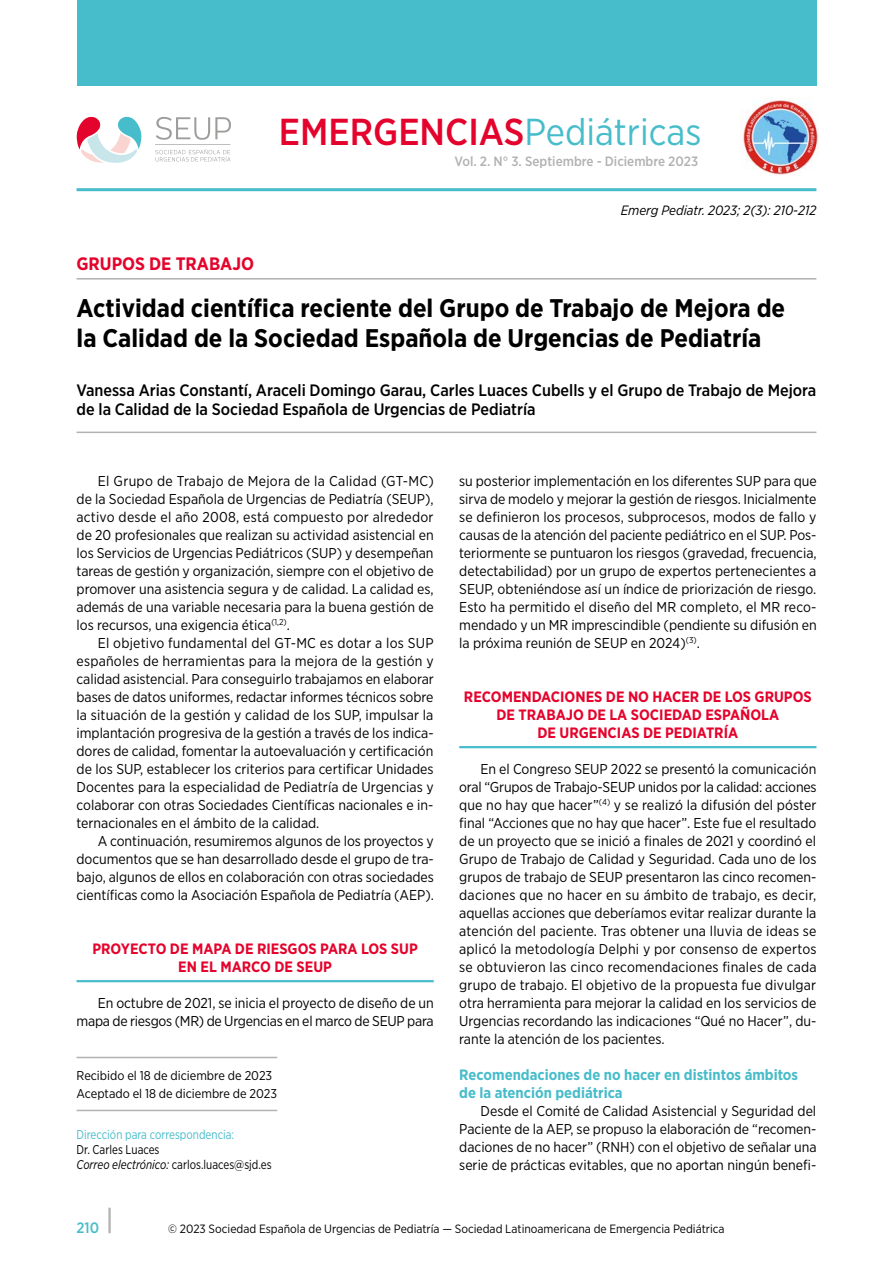
<style>
.page{position:relative;width:893px;height:1263px;background:#fff}
.page>*{position:absolute;margin:0;border:0;box-sizing:border-box;transform-origin:0 0}
.t1{font:500 37.5px "Gotham Narrow";color:#e4032c}
.t2{font:700 25.5px/30px "Gotham Narrow";color:#000}
.t3{font:700 18px "Gotham Narrow";color:#e4032c}
.t4{font:500 16.5px/19.5px "Gotham Narrow";color:#000}
.t5{font:700 15px/18px "Gotham Narrow";color:#e4032c;text-align:center}
.t6{font:700 15px/18px "Gotham Narrow";color:#47bcca}
.t7{font:500 15px "Gotham Narrow";color:#47bcca}
.t8{font:14.25px/18px "Gotham Narrow";color:#000;text-align:justify}
.t9{font:14.25px/18px "Gotham Narrow";letter-spacing:-.02em;color:#000;text-align:right}
.t10{font:500 13.5px "Gotham Narrow";color:#b3b2b2}
.t11{font:italic 13.5px "Gotham Narrow";color:#000}
.t12{font:12.75px/17.2px "Gotham Narrow";color:#000}
.t13{font:12.75px/15px "Gotham Narrow";color:#000;scale:.9 1}
.t14{font:12.75px "Gotham Narrow";color:#47bcca;scale:.9 1}
.t15{font:12px "Gotham Narrow";color:#000}
.s1{font-weight:400;color:#47bcca}
.s2{font-style:italic}
</style>
<div class="page">
<hr style="left:108px;top:1208px;width:3px;height:25px;background:#b3b2b2">
<hr style="left:77px;top:188px;width:739px;height:3px;background:#47bcca">
<hr style="left:77px;top:432px;width:739px;height:1px;background:#b3b2b2">
<hr style="left:77px;top:278px;width:739px;height:2px;background:#b3b2b2">
<img style="left:743px;top:100px;width:76px;height:75px">
<svg style="left:77px;top:116px;width:64px;height:47px"></svg>
<svg style="left:155px;top:117px;width:76px;height:45px"></svg>
<div style="left:77px;top:0;width:739px;height:85px;background:#47bcca"></div>
<hr style="left:77px;top:980px;width:357px;height:2px;background:#47bcca">
<hr style="left:459px;top:746px;width:357px;height:2px;background:#47bcca">
<hr style="left:77px;top:1057px;width:200px;height:1px;background:#b3b2b2">
<hr style="left:77px;top:1110px;width:200px;height:1px;background:#b3b2b2">
<h1 class="t1" style="left:279px;top:108px;width:424px">EMERGENCIAS<span class="s1">Pediátricas</span></h1>
<p class="t10" style="left:454px;top:153px;width:245px">Vol. 2. N° 3. Septiembre - Diciembre 2023</p>
<p class="t11" style="left:621px;top:202px;width:197px">Emerg Pediatr. 2023; 2(3): 210-212</p>
<p class="t3" style="left:77px;top:252px;width:179px">GRUPOS DE TRABAJO</p>
<h2 class="t2" style="left:77px;top:292px;width:710px">Actividad científica reciente del Grupo de Trabajo de Mejora de la Calidad de la Sociedad Española de Urgencias de Pediatría</h2>
<p class="t4" style="left:77px;top:380px;width:741px">Vanessa Arias Constantí, Araceli Domingo Garau, Carles Luaces Cubells y el Grupo de Trabajo de Mejora de la Calidad de la Sociedad Española de Urgencias de Pediatría</p>
<p class="t8" style="left:77px;top:472px;width:359px;text-indent:21px">El Grupo de Trabajo de Mejora de la Calidad (GT-MC) de la Sociedad Española de Urgencias de Pediatría (SEUP), activo desde el año 2008, está compuesto por alrededor de 20 profesionales que realizan su actividad asistencial en los Servicios de Urgencias Pediátricos (SUP) y desempeñan tareas de gestión y organización, siempre con el objetivo de promover una asistencia segura y de calidad. La calidad es, además de una variable necesaria para la buena gestión de los recursos, una exigencia ética<sup>(1,2)</sup>.</p>
<p class="t8" style="left:77px;top:634px;width:359px;text-indent:21px">El objetivo fundamental del GT-MC es dotar a los SUP españoles de herramientas para la mejora de la gestión y calidad asistencial. Para conseguirlo trabajamos en elaborar bases de datos uniformes, redactar informes técnicos sobre la situación de la gestión y calidad de los SUP, impulsar la implantación progresiva de la gestión a través de los indica&shy;dores de calidad, fomentar la autoevaluación y certificación de los SUP, establecer los criterios para certificar Unidades Docentes para la especialidad de Pediatría de Urgencias y colaborar con otras Sociedades Científicas nacionales e in&shy;ternacionales en el ámbito de la calidad.</p>
<p class="t8" style="left:77px;top:832px;width:359px;text-indent:21px">A continuación, resumiremos algunos de los proyectos y documentos que se han desarrollado desde el grupo de tra&shy;bajo, algunos de ellos en colaboración con otras sociedades científicas como la Asociación Española de Pediatría (AEP).</p>
<p class="t5" style="left:92px;top:940px;width:327px">PROYECTO DE MAPA DE RIESGOS PARA LOS SUP<br>EN EL MARCO DE SEUP</p>
<p class="t9" style="left:77px;top:994px;width:359px">En octubre de 2021, se inicia el proyecto de diseño de un mapa de riesgos (MR) de Urgencias en el marco de SEUP para</p>
<p class="t12" style="left:77px;top:1067px;width:202px">Recibido el 18 de diciembre de 2023<br>Aceptado el 18 de diciembre de 2023</p>
<p class="t14" style="left:77px;top:1127px;width:177px">Dirección para correspondencia:</p>
<p class="t13" style="left:77px;top:1142px;width:218px">Dr. Carles Luaces<br><span class="s2">Correo electrónico:</span> carlos.luaces@sjd.es</p>
<p class="t8" style="left:459px;top:472px;width:359px">su posterior implementación en los diferentes SUP para que sirva de modelo y mejorar la gestión de riesgos. Inicialmente se definieron los procesos, subprocesos, modos de fallo y causas de la atención del paciente pediátrico en el SUP. Pos&shy;teriormente se puntuaron los riesgos (gravedad, frecuencia, detectabilidad) por un grupo de expertos pertenecientes a SEUP, obteniéndose así un índice de priorización de riesgo.<br>Esto ha permitido el diseño del MR completo, el MR reco&shy;mendado y un MR imprescindible (pendiente su difusión en la próxima reunión de SEUP en 2024)<sup>(3)</sup>.</p>
<p class="t5" style="left:464px;top:688px;width:349px">RECOMENDACIONES DE NO HACER DE LOS GRUPOS<br>DE TRABAJO DE LA SOCIEDAD ESPAÑOLA<br>DE URGENCIAS DE PEDIATRÍA</p>
<p class="t8" style="left:459px;top:760px;width:359px;text-indent:21px">En el Congreso SEUP 2022 se presentó la comunicación oral “Grupos de Trabajo-SEUP unidos por la calidad: acciones que no hay que hacer”<sup>(4)</sup> y se realizó la difusión del póster final “Acciones que no hay que hacer”. Este fue el resultado de un proyecto que se inició a finales de 2021 y coordinó el Grupo de Trabajo de Calidad y Seguridad. Cada uno de los grupos de trabajo de SEUP presentaron las cinco recomen&shy;daciones que no hacer en su ámbito de trabajo, es decir, aquellas acciones que deberíamos evitar realizar durante la atención del paciente. Tras obtener una lluvia de ideas se aplicó la metodología Delphi y por consenso de expertos se obtuvieron las cinco recomendaciones finales de cada grupo de trabajo. El objetivo de la propuesta fue divulgar otra herramienta para mejorar la calidad en los servicios de Urgencias recordando las indicaciones “Qué no Hacer”, du&shy;rante la atención de los pacientes.</p>
<p class="t6" style="left:459px;top:1066px;width:340px">Recomendaciones de no hacer en distintos ámbitos de la atención pediátrica</p>
<p class="t8" style="left:459px;top:1102px;width:359px;text-indent:21px">Desde el Comité de Calidad Asistencial y Seguridad del Paciente de la AEP, se propuso la elaboración de “recomen&shy;daciones de no hacer” (RNH) con el objetivo de señalar una serie de prácticas evitables, que no aportan ningún benefi-</p>
<p class="t7" style="left:77px;top:1218px;width:24px">210</p>
<p class="t15" style="left:168px;top:1221px;width:558px">© 2023 Sociedad Española de Urgencias de Pediatría — Sociedad Latinoamericana de Emergencia Pediátrica</p>
</div>
